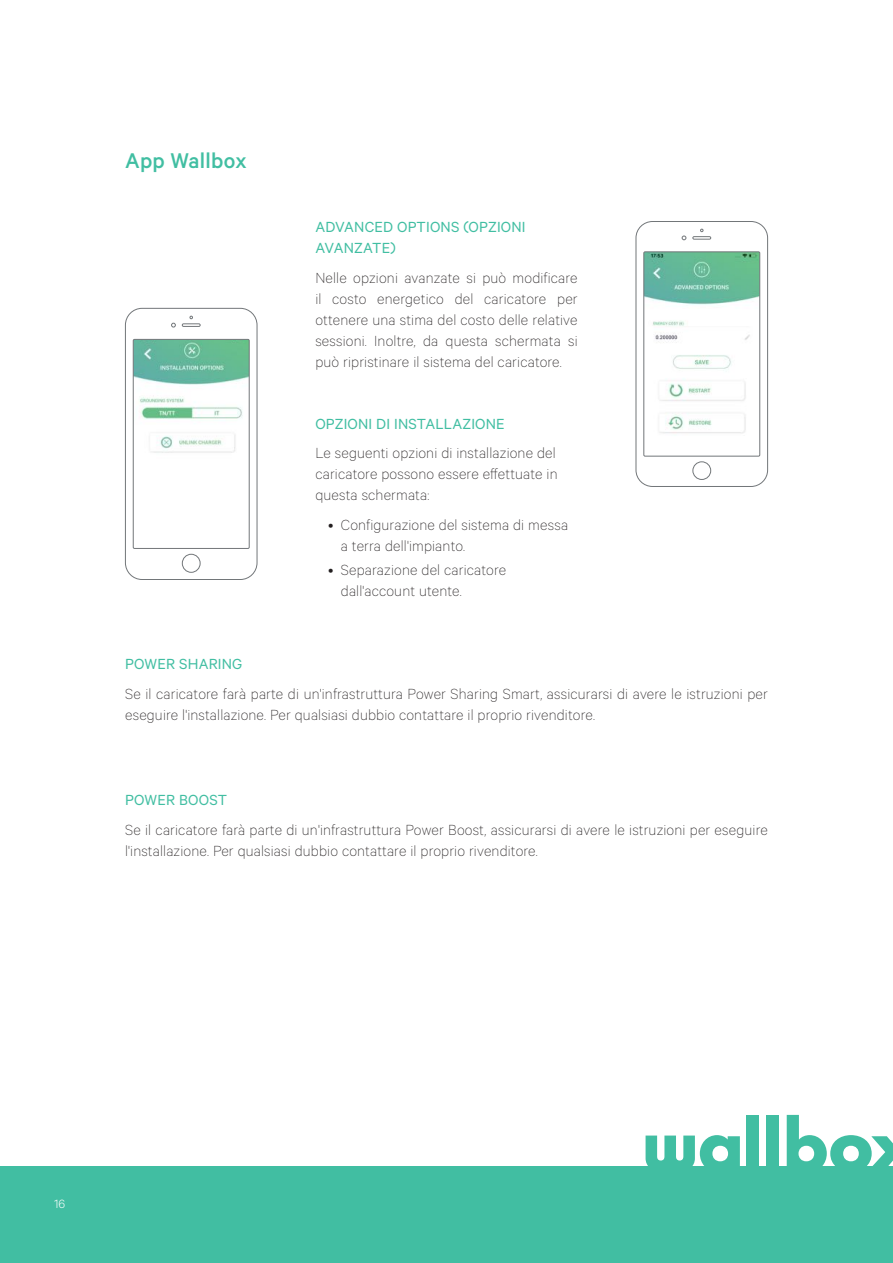
<style>
.page{position:relative;width:893px;height:1263px;background:#fff}
.page>*{position:absolute;margin:0;border:0;box-sizing:border-box;transform-origin:0 0}
.t1{font:500 24px "Calibre";letter-spacing:.01em;color:#41bea2}
.t2{font:100 16.5px/21px "Calibre";letter-spacing:.01em;color:#231f20}
.t3{font:16.5px/21px "Calibre";letter-spacing:.01em;color:#41bea2}
.t4{font:300 13.5px "Calibre";color:#fff}
</style>
<div class="page">
<div style="left:0;top:1167px;width:893px;height:96px;background:#41bea2"></div>
<svg style="left:646px;top:1135px;width:94px;height:32px"></svg>
<div style="left:747px;top:1115px;width:12px;height:56px;background:#41bea2"></div>
<div style="left:767px;top:1115px;width:12px;height:56px;background:#41bea2"></div>
<svg style="left:787px;top:1115px;width:106px;height:52px"></svg>
<svg style="left:125px;top:308px;width:132px;height:272px"></svg>
<svg style="left:636px;top:221px;width:132px;height:266px"></svg>
<h1 class="t1" style="left:125px;top:147px;width:123px">App Wallbox</h1>
<p class="t3" style="left:315px;top:216px;width:212px">ADVANCED OPTIONS (OPZIONI<br>AVANZATE)</p>
<p class="t2" style="left:315px;top:266px;width:264px;text-align:justify">Nelle opzioni avanzate si può modificare il costo energetico del caricatore per ottenere una stima del costo delle relative sessioni. Inoltre, da questa schermata si può ripristinare il sistema del caricatore.</p>
<p class="t3" style="left:315px;top:412px;width:191px">OPZIONI DI INSTALLAZIONE</p>
<p class="t2" style="left:315px;top:442px;width:244px;text-align:justify">Le seguenti opzioni di installazione del caricatore possono essere effettuate in questa schermata:</p>
<p class="t2" style="left:341px;top:513px;width:229px;text-indent:-13px">• Configurazione del sistema di messa a terra dell'impianto.</p>
<p class="t2" style="left:341px;top:559px;width:167px;text-indent:-13px">• Separazione del caricatore dall'account utente.</p>
<p class="t3" style="left:125px;top:653px;width:119px">POWER SHARING</p>
<p class="t2" style="left:125px;top:682px;width:644px">Se il caricatore farà parte di un'infrastruttura Power Sharing Smart, assicurarsi di avere le istruzioni per eseguire l'installazione. Per qualsiasi dubbio contattare il proprio rivenditore.</p>
<p class="t3" style="left:125px;top:789px;width:104px">POWER BOOST</p>
<p class="t2" style="left:125px;top:818px;width:644px">Se il caricatore farà parte di un'infrastruttura Power Boost, assicurarsi di avere le istruzioni per eseguire l'installazione. Per qualsiasi dubbio contattare il proprio rivenditore.</p>
<p class="t4" style="left:54px;top:1195px;width:13px">16</p>
</div>
